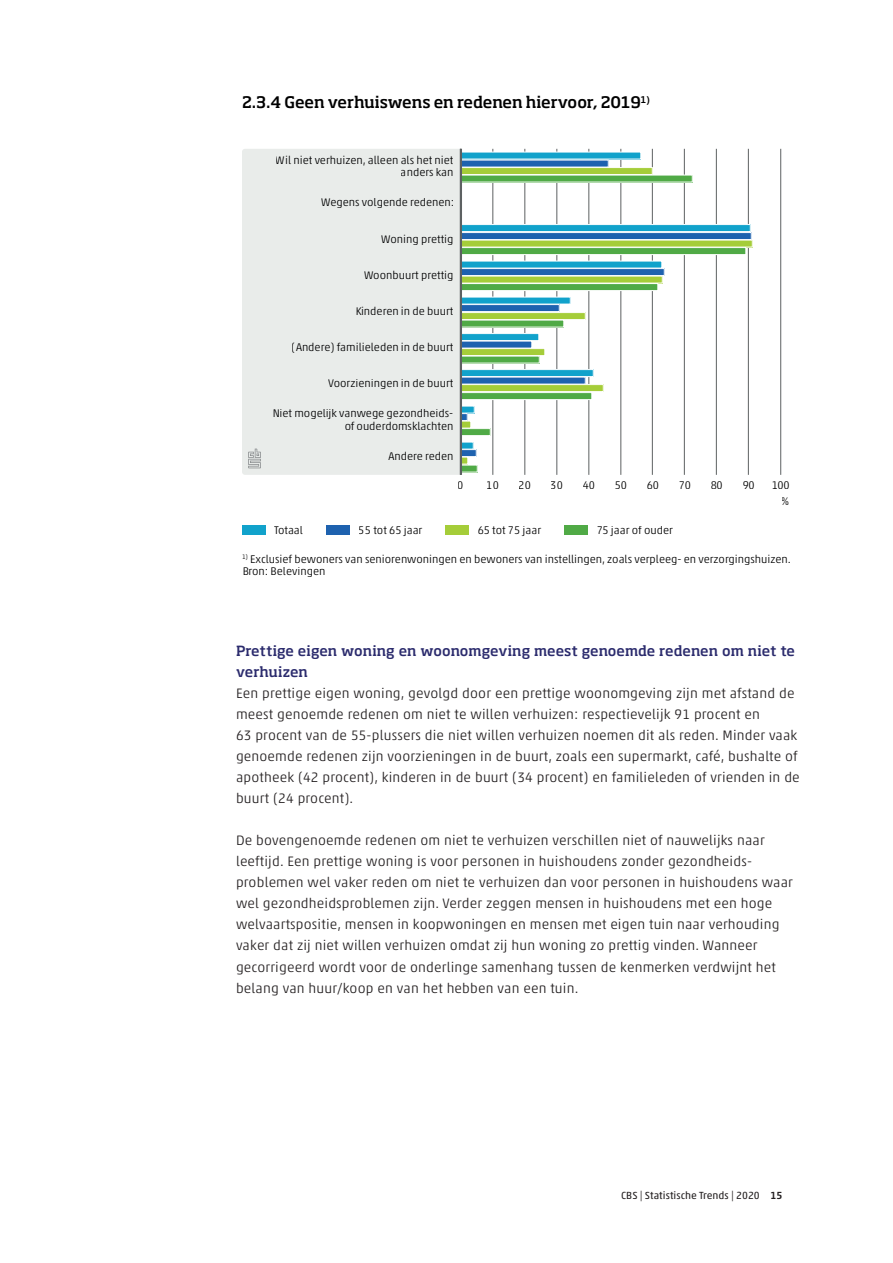
<style>
.page{position:relative;width:893px;height:1263px;background:#fff}
.page>*{position:absolute;margin:0;border:0;box-sizing:border-box;transform-origin:0 0}
.t1{font:500 15.75px "Soho Pro";letter-spacing:-.005em;color:#000001}
.t2{font:300 13.8px/21px "Akko Pro";letter-spacing:.01em;color:#231f20}
.t3{font:500 13.8px/21px "Soho Pro";letter-spacing:.005em;color:#2b2b6d}
.t4{font:300 11.25px/12.5px "Akko Pro";color:#000001;text-align:right}
.t5{font:10.5px "Akko Pro";letter-spacing:.005em;color:#231f20}
.s1{font-weight:500}
</style>
<div class="page">
<div style="left:242px;top:149px;width:218px;height:326px;background:#e9ecea"></div>
<hr style="left:493px;top:149px;width:1px;height:326px;background:#5d6162">
<hr style="left:525px;top:149px;width:1px;height:326px;background:#5d6162">
<hr style="left:557px;top:149px;width:1px;height:326px;background:#5d6162">
<hr style="left:589px;top:149px;width:1px;height:326px;background:#5d6162">
<hr style="left:621px;top:149px;width:1px;height:326px;background:#5d6162">
<hr style="left:652px;top:149px;width:1px;height:326px;background:#5d6162">
<hr style="left:684px;top:149px;width:1px;height:326px;background:#5d6162">
<hr style="left:716px;top:149px;width:1px;height:326px;background:#5d6162">
<hr style="left:748px;top:149px;width:1px;height:326px;background:#5d6162">
<hr style="left:780px;top:149px;width:1px;height:326px;background:#5d6162">
<svg style="left:248px;top:449px;width:13px;height:19px"></svg>
<div style="left:461px;top:152px;width:180px;height:7px;background:#11a2cb"></div>
<div style="left:461px;top:225px;width:289px;height:7px;background:#11a2cb"></div>
<div style="left:461px;top:224px;width:289px;height:8px;border:1px solid #fff"></div>
<div style="left:461px;top:261px;width:201px;height:7px;background:#11a2cb"></div>
<div style="left:461px;top:297px;width:109px;height:7px;background:#11a2cb"></div>
<div style="left:461px;top:334px;width:78px;height:7px;background:#11a2cb"></div>
<div style="left:461px;top:333px;width:78px;height:8px;border:1px solid #fff"></div>
<div style="left:461px;top:370px;width:132px;height:7px;background:#11a2cb"></div>
<div style="left:461px;top:369px;width:132px;height:8px;border:1px solid #fff"></div>
<div style="left:461px;top:406px;width:13px;height:7px;background:#11a2cb"></div>
<div style="left:461px;top:442px;width:12px;height:7px;background:#11a2cb"></div>
<div style="left:461px;top:160px;width:147px;height:7px;background:#1e62af"></div>
<div style="left:461px;top:233px;width:290px;height:7px;background:#1e62af"></div>
<div style="left:461px;top:232px;width:290px;height:8px;border:1px solid #fff"></div>
<div style="left:461px;top:269px;width:203px;height:7px;background:#1e62af"></div>
<div style="left:461px;top:268px;width:203px;height:8px;border:1px solid #fff"></div>
<div style="left:461px;top:305px;width:98px;height:7px;background:#1e62af"></div>
<div style="left:461px;top:304px;width:98px;height:8px;border:1px solid #fff"></div>
<div style="left:461px;top:341px;width:71px;height:7px;background:#1e62af"></div>
<div style="left:461px;top:377px;width:124px;height:7px;background:#1e62af"></div>
<div style="left:461px;top:414px;width:6px;height:7px;background:#1e62af"></div>
<div style="left:461px;top:413px;width:6px;height:8px;border:1px solid #fff"></div>
<div style="left:461px;top:450px;width:15px;height:7px;background:#1e62af"></div>
<div style="left:461px;top:449px;width:15px;height:8px;border:1px solid #fff"></div>
<div style="left:461px;top:168px;width:191px;height:7px;background:#a5cd39"></div>
<div style="left:461px;top:167px;width:191px;height:8px;border:1px solid #fff"></div>
<div style="left:461px;top:240px;width:291px;height:7px;background:#a5cd39"></div>
<div style="left:461px;top:276px;width:201px;height:7px;background:#a5cd39"></div>
<div style="left:461px;top:313px;width:124px;height:7px;background:#a5cd39"></div>
<div style="left:461px;top:312px;width:124px;height:8px;border:1px solid #fff"></div>
<div style="left:461px;top:349px;width:84px;height:7px;background:#a5cd39"></div>
<div style="left:461px;top:348px;width:84px;height:8px;border:1px solid #fff"></div>
<div style="left:461px;top:385px;width:142px;height:7px;background:#a5cd39"></div>
<div style="left:461px;top:384px;width:142px;height:8px;border:1px solid #fff"></div>
<div style="left:461px;top:421px;width:10px;height:7px;background:#a5cd39"></div>
<div style="left:461px;top:421px;width:10px;height:7px;border:1px solid #fff"></div>
<div style="left:461px;top:457px;width:7px;height:7px;background:#a5cd39"></div>
<div style="left:461px;top:457px;width:7px;height:7px;border:1px solid #fff"></div>
<div style="left:461px;top:175px;width:231px;height:7px;background:#50aa46"></div>
<div style="left:461px;top:248px;width:285px;height:7px;background:#50aa46"></div>
<div style="left:461px;top:247px;width:285px;height:8px;border:1px solid #fff"></div>
<div style="left:461px;top:284px;width:197px;height:7px;background:#50aa46"></div>
<div style="left:461px;top:283px;width:197px;height:8px;border:1px solid #fff"></div>
<div style="left:461px;top:320px;width:103px;height:7px;background:#50aa46"></div>
<div style="left:461px;top:356px;width:78px;height:7px;background:#50aa46"></div>
<div style="left:461px;top:393px;width:131px;height:7px;background:#50aa46"></div>
<div style="left:461px;top:392px;width:131px;height:8px;border:1px solid #fff"></div>
<div style="left:461px;top:429px;width:29px;height:7px;background:#50aa46"></div>
<div style="left:461px;top:428px;width:29px;height:8px;border:1px solid #fff"></div>
<div style="left:461px;top:465px;width:16px;height:7px;background:#50aa46"></div>
<hr style="left:460px;top:149px;width:2px;height:326px;background:#5d6162">
<div style="left:242px;top:526px;width:23px;height:9px;background:#11a2cb"></div>
<div style="left:327px;top:526px;width:23px;height:9px;background:#1e62af"></div>
<div style="left:445px;top:526px;width:23px;height:9px;background:#a5cd39"></div>
<div style="left:564px;top:526px;width:23px;height:9px;background:#50aa46"></div>
<p class="t1" style="left:242px;top:91px;width:409px">2.3.4 Geen verhuiswens en redenen hiervoor, 2019<sup>1)</sup></p>
<p class="t4" style="left:276px;top:154px;width:179px">Wil niet verhuizen, alleen als het niet anders kan</p>
<p class="t4" style="left:321px;top:196px;width:135px">Wegens volgende redenen:</p>
<p class="t4" style="left:381px;top:233px;width:74px">Woning prettig</p>
<p class="t4" style="left:364px;top:269px;width:91px">Woonbuurt prettig</p>
<p class="t4" style="left:355px;top:305px;width:100px">Kinderen in de buurt</p>
<p class="t4" style="left:292px;top:341px;width:163px">(Andere) familieleden in de buurt</p>
<p class="t4" style="left:328px;top:377px;width:127px">Voorzieningen in de buurt</p>
<p class="t4" style="left:272px;top:407px;width:183px">Niet mogelĳk vanwege gezondheids&shy;of ouderdomsklachten</p>
<p class="t4" style="left:388px;top:450px;width:67px">Andere reden</p>
<p class="t4" style="left:458px;top:479px;width:8px">0</p>
<p class="t4" style="left:487px;top:479px;width:14px">10</p>
<p class="t4" style="left:519px;top:479px;width:14px">20</p>
<p class="t4" style="left:551px;top:479px;width:14px">30</p>
<p class="t4" style="left:583px;top:479px;width:14px">40</p>
<p class="t4" style="left:615px;top:479px;width:14px">50</p>
<p class="t4" style="left:646px;top:479px;width:14px">60</p>
<p class="t4" style="left:678px;top:479px;width:14px">70</p>
<p class="t4" style="left:710px;top:479px;width:14px">80</p>
<p class="t4" style="left:742px;top:479px;width:14px">90</p>
<p class="t4" style="left:771px;top:479px;width:20px">100</p>
<p class="t4" style="left:274px;top:524px;width:31px">Totaal</p>
<p class="t4" style="left:359px;top:524px;width:65px">55 tot 65 jaar</p>
<p class="t4" style="left:477px;top:524px;width:65px">65 tot 75 jaar</p>
<p class="t4" style="left:596px;top:524px;width:78px">75 jaar of ouder</p>
<p class="t4" style="left:782px;top:495px;width:10px">%</p>
<p class="t4" style="left:242px;top:553px;width:550px;text-align:left"><sup>1)</sup> Exclusief bewoners van seniorenwoningen en bewoners van instellingen, zoals verpleeg- en verzorgingshuizen.<br>Bron: Belevingen</p>
<p class="t3" style="left:236px;top:640px;width:561px">Prettige eigen woning en woonomgeving meest genoemde redenen om niet te verhuizen</p>
<p class="t2" style="left:236px;top:683px;width:565px">Een prettige eigen woning, gevolgd door een prettige woonomgeving zijn met afstand de meest genoemde redenen om niet te willen verhuizen: respectievelijk 91 procent en<br>63 procent van de 55-plussers die niet willen verhuizen noemen dit als reden. Minder vaak genoemde redenen zijn voorzieningen in de buurt, zoals een supermarkt, café, bushalte of apotheek (42 procent), kinderen in de buurt (34 procent) en familieleden of vrienden in de buurt (24 procent).</p>
<p class="t2" style="left:236px;top:830px;width:558px">De bovengenoemde redenen om niet te verhuizen verschillen niet of nauwelijks naar leeftijd. Een prettige woning is voor personen in huishoudens zonder gezondheids&shy;problemen wel vaker reden om niet te verhuizen dan voor personen in huishoudens waar wel gezondheidsproblemen zijn. Verder zeggen mensen in huishoudens met een hoge welvaartspositie, mensen in koopwoningen en mensen met eigen tuin naar verhouding vaker dat zij niet willen verhuizen omdat zij hun woning zo prettig vinden. Wanneer gecorrigeerd wordt voor de onderlinge samenhang tussen de kenmerken verdwijnt het belang van huur/koop en van het hebben van een tuin.</p>
<p class="t5" style="left:621px;top:1189px;width:163px">CBS | Statistische Trends | 2020 <span class="s1">15</span></p>
</div>
